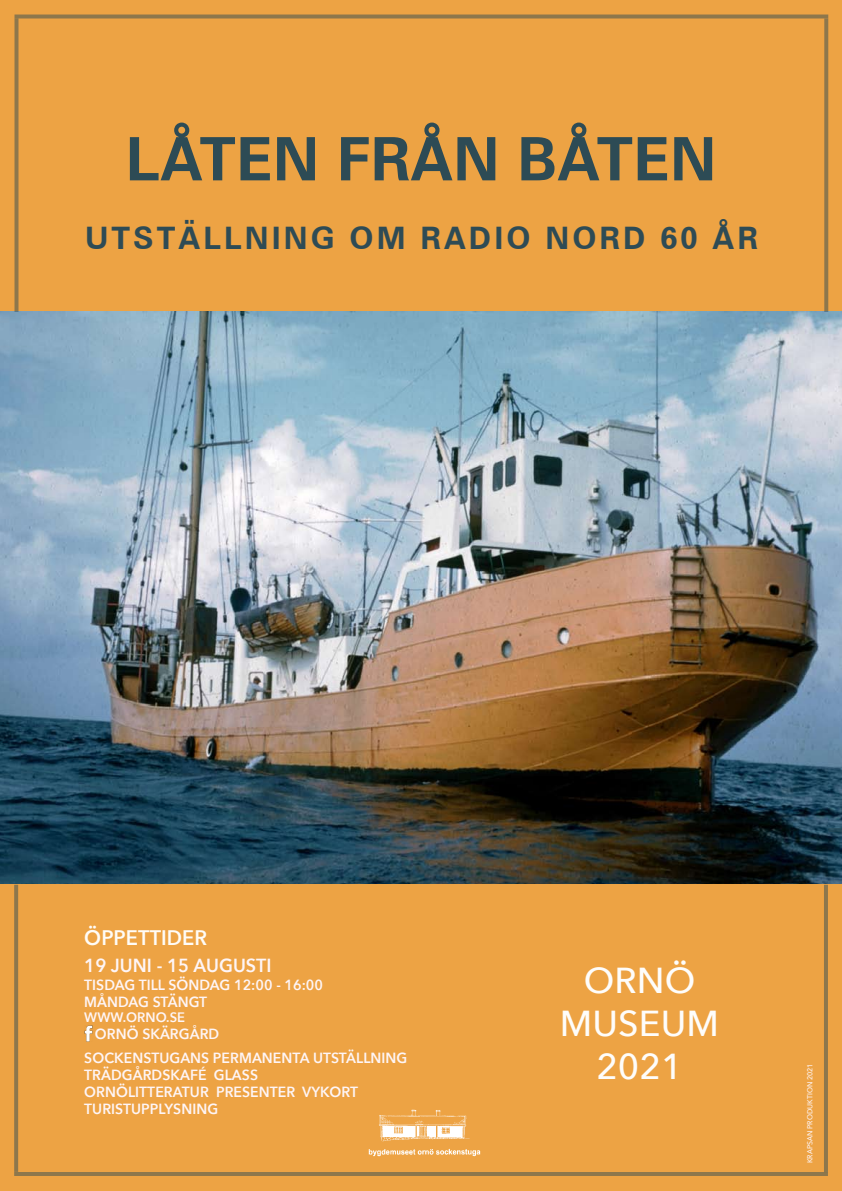
<style>
.page{position:relative;width:842px;height:1191px;background:#fff}
.page>*{position:absolute;margin:0;border:0;box-sizing:border-box;transform-origin:0 0}
.t1{font:700 60px "Zurich BT";letter-spacing:.01em;color:#2d4b55}
.t2{font:500 36px/43.2px "Avenir Next";letter-spacing:.005em;color:#fefdfb;text-align:center}
.t3{font:700 31px "Zurich BT";letter-spacing:.1em;color:#2e4b55}
.t4{font:600 21px "Avenir Next";letter-spacing:.005em;color:#fffcf7;scale:.95 1}
.t5{font:600 18.9px "Avenir Next";letter-spacing:.005em;color:#fef5f6;scale:.95 1}
.t6{font:600 14.7px/16.8px "Avenir Next";letter-spacing:.005em;color:#fef5f6;scale:.95 1}
.t7{font:600 13.6px "Avenir Next";letter-spacing:.005em;color:#fef5f6;scale:.95 1}
.t8{font:500 7.3px "Avenir Next";letter-spacing:.005em;color:#fef5f6;scale:.95 1}
</style>
<div class="page">
<div style="left:0;top:0;width:842px;height:341px;background:#eda344"></div>
<img style="left:0;top:312px;width:842px;height:572px">
<div style="left:0;top:884px;width:842px;height:307px;background:#eda344"></div>
<img style="left:85px;top:1025px;width:8px;height:16px">
<img style="left:368px;top:1109px;width:113px;height:48px">
<svg style="left:15px;top:15px;width:813px;height:4px;background:#987c4b"></svg>
<svg style="left:15px;top:18px;width:4px;height:294px"></svg>
<svg style="left:824px;top:19px;width:4px;height:293px"></svg>
<hr style="left:828px;top:828px;width:14px;height:4px;background:#24495a">
<hr style="left:14px;top:1172px;width:814px;height:4px;background:#8d774c">
<hr style="left:824px;top:884px;width:4px;height:288px;background:#8d774c">
<svg style="left:14px;top:884px;width:4px;height:287px"></svg>
<h1 class="t1" style="left:126px;top:123px;width:592px">LÅTEN FRÅN BÅTEN</h1>
<h3 class="t3" style="left:85px;top:219px;width:674px">UTSTÄLLNING OM RADIO NORD 60 ÅR</h3>
<h3 class="t4" style="left:84px;top:919px;width:131px">ÖPPETTIDER</h3>
<p class="t5" style="left:84px;top:949px;width:199px">19 JUNI - 15 AUGUSTI</p>
<p class="t6" style="left:84px;top:976px;width:253px">TISDAG TILL SÖNDAG 12:00 - 16:00<br>MÅNDAG STÄNGT</p>
<p class="t7" style="left:84px;top:1006px;width:108px">WWW.ORNO.SE</p>
<p class="t6" style="left:95px;top:1025px;width:132px">ORNÖ SKÄRGÅRD</p>
<p class="t6" style="left:84px;top:1049px;width:342px">SOCKENSTUGANS PERMANENTA UTSTÄLLNING<br>TRÄDGÅRDSKAFÉ GLASS<br>ORNÖLITTERATUR PRESENTER VYKORT<br>TURISTUPPLYSNING</p>
<h2 class="t2" style="left:560px;top:957px;width:161px">ORNÖ<br>MUSEUM<br>2021</h2>
<p class="t8" style="left:804px;top:1163px;width:107px;rotate:-90deg">KRAPSAN PRODUKTION 2021</p>
</div>
